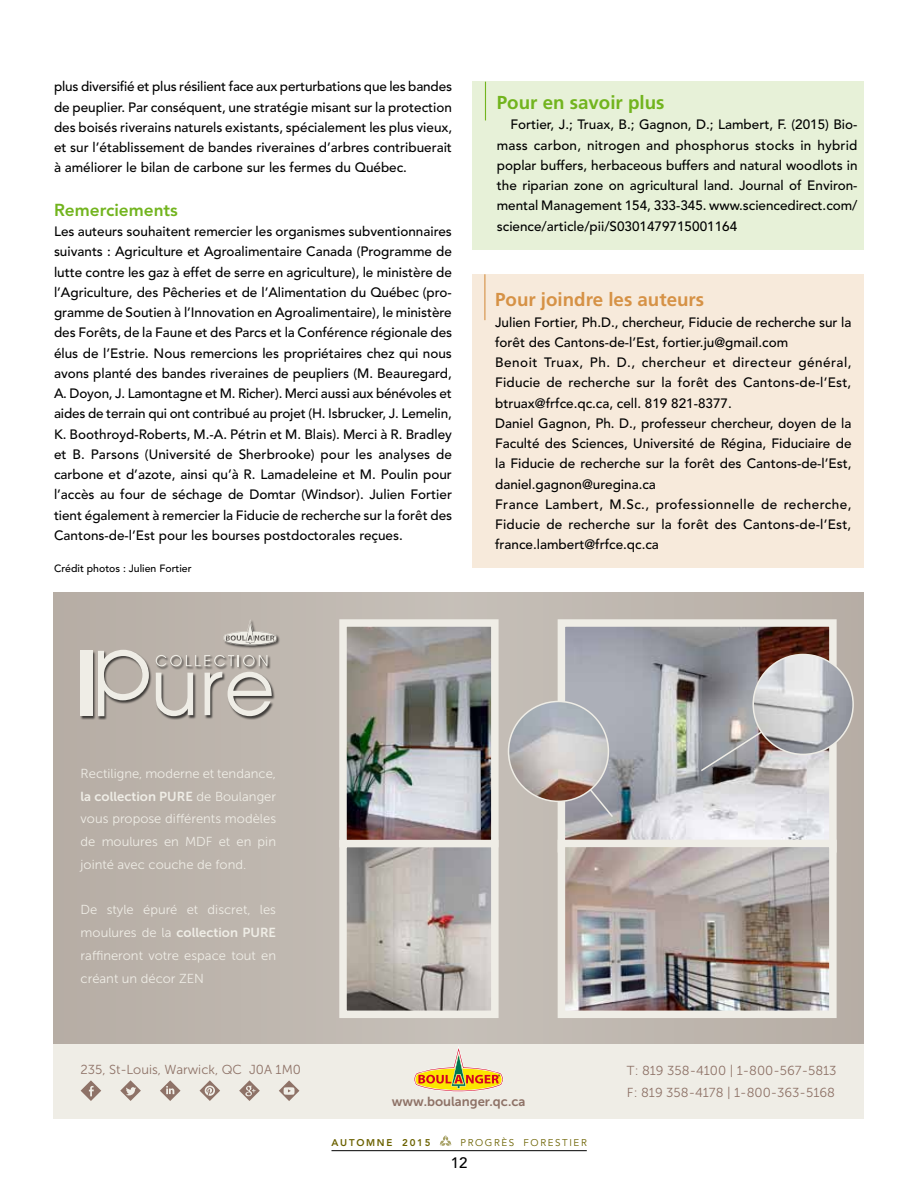
<style>
.page{position:relative;width:918px;height:1188px;background:#fff}
.page>*{position:absolute;margin:0;border:0;box-sizing:border-box;transform-origin:0 0}
.t1{font:700 18.75px "Frutiger";color:#d69246}
.t2{font:700 18.75px "Frutiger";color:#72b41e}
.t3{font:800 17.25px "Avenir";color:#72b41e}
.t4{font:500 15px "Avenir";color:#000}
.t5{font:500 13.5px/20.2px "Avenir";color:#000;text-align:justify}
.t6{font:13.05px/22.8px "Museo Sans 300";color:#efede6;text-align:justify}
.t7{font:13.05px/22.8px "Museo Sans 300";color:#8e7267}
.t8{font:13.05px "Museo Sans 700";color:#efede6}
.t9{font:13.05px "Museo Sans 700";color:#8e7267}
.t10{font:500 10.5px "Avenir";color:#000}
.t11{font:9.75px "Avenir";letter-spacing:.165em;color:#6c6200}
.t12{font:800 9.75px "Avenir";letter-spacing:.175em;color:#6c6200}
.s1{font-family:"Museo Sans 300"}
</style>
<div class="page">
<hr style="left:332px;top:1150px;width:255px;height:1px;background:#000">
<svg style="left:440px;top:1135px;width:11px;height:11px"></svg>
<div style="left:472px;top:81px;width:392px;height:168px;background:#e7f1d8"></div>
<hr style="left:485px;top:82px;width:1px;height:38px;background:#72b41e">
<div style="left:472px;top:274px;width:392px;height:294px;background:#f7eadb"></div>
<hr style="left:484px;top:274px;width:1px;height:46px;background:#d69246">
<div style="left:54px;top:592px;width:810px;height:454px;background:#bdb5ad"></div>
<div style="left:54px;top:1045px;width:810px;height:74px;background:#efede6"></div>
<svg style="left:81px;top:1080px;width:20px;height:21px"></svg>
<svg style="left:279px;top:1080px;width:20px;height:21px"></svg>
<svg style="left:120px;top:1080px;width:21px;height:21px"></svg>
<svg style="left:200px;top:1080px;width:20px;height:21px"></svg>
<svg style="left:239px;top:1080px;width:21px;height:21px"></svg>
<svg style="left:160px;top:1080px;width:21px;height:21px"></svg>
<div style="left:80px;top:619px;width:200px;height:101px;background:#000;opacity:.66"></div>
<svg style="left:156px;top:655px;width:111px;height:11px"></svg>
<svg style="left:98px;top:650px;width:51px;height:66px"></svg>
<svg style="left:156px;top:673px;width:37px;height:43px"></svg>
<svg style="left:205px;top:672px;width:17px;height:43px"></svg>
<svg style="left:228px;top:672px;width:44px;height:44px"></svg>
<div style="left:81px;top:651px;width:12px;height:65px;background:#efede6"></div>
<svg style="left:222px;top:619px;width:56px;height:27px"></svg>
<img style="left:567px;top:628px;width:261px;height:212px">
<div style="left:558px;top:619px;width:279px;height:234px;border:8px solid #efede6"></div>
<svg style="left:414px;top:1046px;width:89px;height:46px"></svg>
<img style="left:509px;top:701px;width:99px;height:100px;border-radius:50px">
<div style="left:508px;top:701px;width:101px;height:101px;border:2px solid #efede6;border-radius:50%"></div>
<img style="left:753px;top:654px;width:100px;height:100px;border-radius:50px">
<div style="left:752px;top:654px;width:102px;height:101px;border:2px solid #efede6;border-radius:50%"></div>
<svg style="left:699px;top:730px;width:65px;height:43px;background:#8f8d8f"></svg>
<svg style="left:588px;top:788px;width:27px;height:31px"></svg>
<img style="left:348px;top:628px;width:142px;height:210px">
<div style="left:339px;top:619px;width:160px;height:228px;border:8px solid #efede6"></div>
<img style="left:567px;top:849px;width:261px;height:160px">
<div style="left:558px;top:840px;width:279px;height:178px;border:8px solid #efede6"></div>
<img style="left:348px;top:849px;width:142px;height:160px">
<div style="left:339px;top:840px;width:160px;height:178px;border:8px solid #efede6"></div>
<p class="t5" style="left:54px;top:77px;width:400px">plus diversifié et plus résilient face aux perturbations que les bandes de peuplier. Par conséquent, une stratégie misant sur la protection des boisés riverains naturels existants, spécialement les plus vieux, et sur l’établissement de bandes riveraines d’arbres contribuerait à améliorer le bilan de carbone sur les fermes du Québec.</p>
<p class="t3" style="left:54px;top:200px;width:125px">Remerciements</p>
<p class="t5" style="left:54px;top:222px;width:400px">Les auteurs souhaitent remercier les organismes subventionnaires suivants : Agriculture et Agroalimentaire Canada (Programme de lutte contre les gaz à effet de serre en agriculture), le ministère de l’Agriculture, des Pêcheries et de l’Alimentation du Québec (pro&shy;gramme de Soutien à l’Innovation en Agroalimentaire), le ministère des Forêts, de la Faune et des Parcs et la Conférence régionale des élus de l’Estrie. Nous remercions les propriétaires chez qui nous avons planté des bandes riveraines de peupliers (M. Beauregard, A. Doyon, J. Lamontagne et M. Richer). Merci aussi aux bénévoles et aides de terrain qui ont contribué au projet (H. Isbrucker, J. Lemelin, K. Boothroyd-Roberts, M.-A. Pétrin et M. Blais). Merci à R. Bradley et B. Parsons (Université de Sherbrooke) pour les analyses de carbone et d’azote, ainsi qu’à R. Lamadeleine et M. Poulin pour l’accès au four de séchage de Domtar (Windsor). Julien Fortier tient également à remercier la Fiducie de recherche sur la forêt des Cantons-de-l’Est pour les bourses postdoctorales reçues.</p>
<p class="t10" style="left:54px;top:563px;width:139px">Crédit photos : Julien Fortier</p>
<h1 class="t2" style="left:497px;top:92px;width:169px">Pour en savoir plus</h1>
<p class="t5" style="left:497px;top:115px;width:362px;text-indent:14px">Fortier, J.; Truax, B.; Gagnon, D.; Lambert, F. (2015) Bio&shy;mass carbon, nitrogen and phosphorus stocks in hybrid poplar buffers, herbaceous buffers and natural woodlots in the riparian zone on agricultural land. Journal of Environ&shy;mental Management 154, 333-345. www.sciencedirect.com/ science/article/pii/S0301479715001164</p>
<h1 class="t1" style="left:495px;top:289px;width:211px">Pour joindre les auteurs</h1>
<p class="t5" style="left:495px;top:312px;width:358px;text-align:left">Julien Fortier, Ph.D., chercheur, Fiducie de recherche sur la forêt des Cantons-de-l’Est, fortier.ju@gmail.com<br>Benoit Truax, Ph. D., chercheur et directeur général, Fiducie de recherche sur la forêt des Cantons-de-l’Est, btruax@frfce.qc.ca, cell. 819 821-8377.<br>Daniel Gagnon, Ph. D., professeur chercheur, doyen de la Faculté des Sciences, Université de Régina, Fiduciaire de la Fiducie de recherche sur la forêt des Cantons-de-l’Est, daniel.gagnon@uregina.ca<br>France Lambert, M.Sc., professionnelle de recherche, Fiducie de recherche sur la forêt des Cantons-de-l’Est, france.lambert@frfce.qc.ca</p>
<p class="t6" style="left:81px;top:762px;width:197px">Rectiligne, moderne et tendance,</p>
<p class="t8" style="left:81px;top:789px;width:197px">la collection PURE <span class="s1">de Boulanger</span></p>
<p class="t6" style="left:81px;top:808px;width:197px">vous propose différents modèles de moulures en MDF et en pin jointé avec couche de fond.</p>
<p class="t6" style="left:81px;top:899px;width:197px">De style épuré et discret, les</p>
<p class="t8" style="left:81px;top:925px;width:197px"><span class="s1">moulures de la</span> collection PURE</p>
<p class="t6" style="left:81px;top:944px;width:197px">raffineront votre espace tout en créant un décor ZEN</p>
<p class="t7" style="left:81px;top:1058px;width:222px">235, St-Louis, Warwick, QC J0A 1M0</p>
<p class="t9" style="left:392px;top:1095px;width:135px">www.boulanger.qc.ca</p>
<p class="t12" style="left:332px;top:1137px;width:100px">automne 2015</p>
<p class="t11" style="left:461px;top:1137px;width:128px">PROGRÈS FORESTIER</p>
<p class="t4" style="left:451px;top:1154px;width:18px">12</p>
<p class="t7" style="left:627px;top:1059px;width:211px">T : 819 358-4100 | 1-800-567-5813<br>F : 819 358-4178 | 1-800-363-5168</p>
</div>
